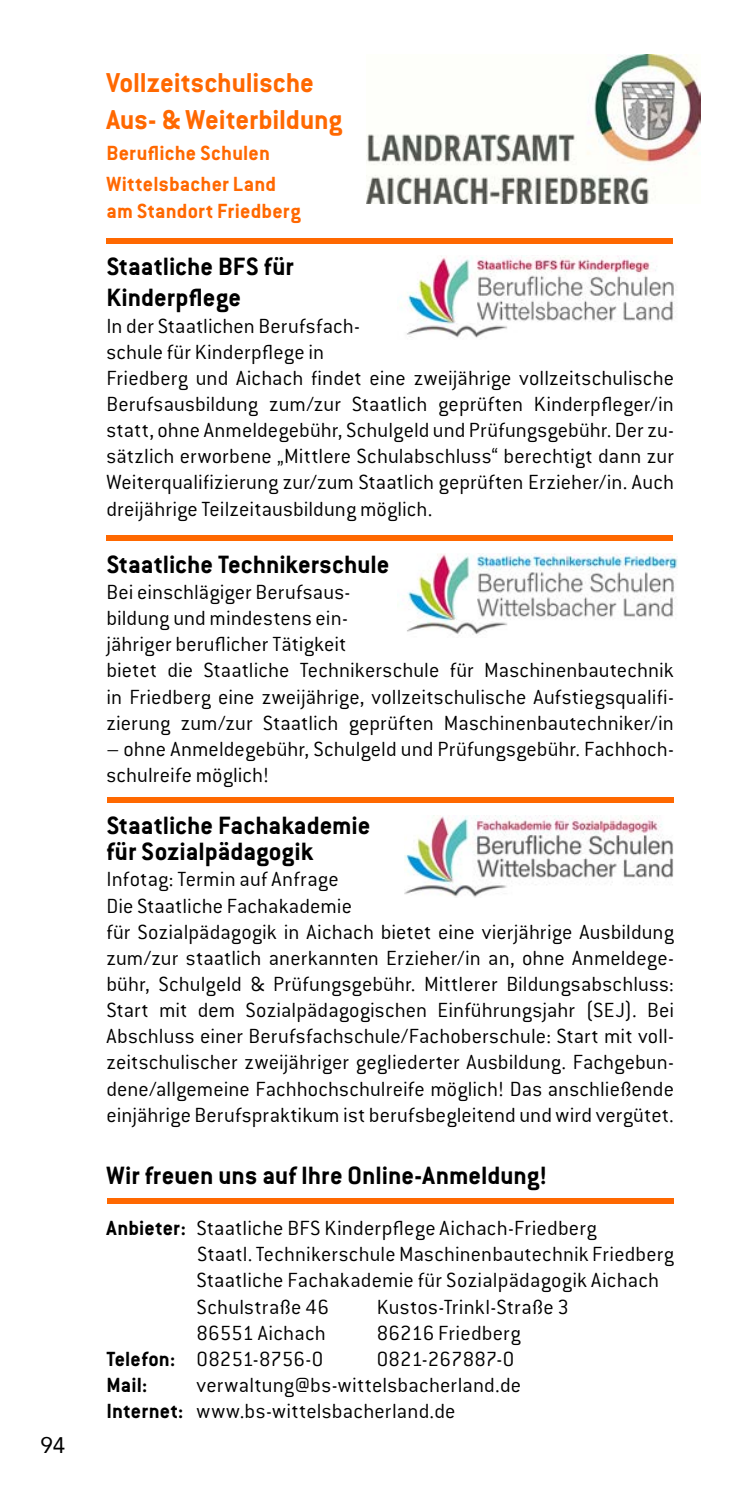
<style>
.page{position:relative;width:745px;height:1489px;background:#fff}
.page>*{position:absolute;margin:0;border:0;box-sizing:border-box;transform-origin:0 0}
.t1{font:700 30px/37px "Conduit ITC Pro";letter-spacing:-.005em;color:#ff6800}
.t2{font:700 27.5px/31.2px "Conduit ITC Pro";color:#000}
.t3{font:300 22.5px/26px "Conduit ITC Pro";letter-spacing:.005em;color:#000}
.t4{font:700 22.5px/31px "Conduit ITC Pro";letter-spacing:.01em;color:#ff6800}
.t5{font:700 22.5px "Conduit ITC Pro";color:#000}
.t6{font:22.5px "Avenir";color:#000}
.s1{font-weight:700}
</style>
<div class="page">
<div style="left:106px;top:238px;width:566px;height:6px;background:#ff6800"></div>
<div style="left:106px;top:535px;width:566px;height:6px;background:#ff6800"></div>
<img style="left:366px;top:55px;width:334px;height:148px">
<img style="left:406px;top:255px;width:270px;height:83px">
<img style="left:407px;top:553px;width:271px;height:82px">
<div style="left:108px;top:1197px;width:565px;height:6px;background:#ff6800"></div>
<div style="left:107px;top:797px;width:566px;height:5px;background:#ff6800"></div>
<img style="left:404px;top:815px;width:269px;height:82px">
<p class="t6" style="left:40px;top:1426px;width:27px">94</p>
<h1 class="t1" style="left:106px;top:64px;width:237px">Vollzeitschulische<br>Aus- &amp; Weiterbildung</h1>
<p class="t4" style="left:106px;top:137px;width:171px">Berufliche Schulen<br>Wittelsbacher Land</p>
<p class="t4" style="left:106px;top:195px;width:196px">am Standort Friedberg</p>
<p class="t2" style="left:106px;top:251px;width:189px">Staatliche BFS für<br>Kinderpflege</p>
<p class="t3" style="left:106px;top:313px;width:568px">In der Staatlichen Berufsfach-<br>schule für Kinderpflege in<br>Friedberg und Aichach findet eine zweijährige vollzeitschulische Berufsausbildung zum/zur Staatlich geprüften Kinderpfleger/in statt, ohne Anmeldegebühr, Schulgeld und Prüfungsgebühr. Der zu&shy;sätzlich erworbene „Mittlere Schulabschluss“ berechtigt dann zur Weiterqualifizierung zur/zum Staatlich geprüften Erzieher/in. Auch dreijährige Teilzeitausbildung möglich.</p>
<p class="t2" style="left:106px;top:548px;width:284px">Staatliche Technikerschule</p>
<p class="t3" style="left:106px;top:579px;width:568px">Bei einschlägiger Berufsaus-<br>bildung und mindestens ein-<br>jähriger beruflicher Tätigkeit<br>bietet die Staatliche Technikerschule für Maschinenbautechnik in Friedberg eine zweijährige, vollzeitschulische Aufstiegsqualifi&shy;zierung zum/zur Staatlich geprüften Maschinenbautechniker/in</p>
<p class="t3" style="left:106px;top:736px;width:568px">– ohne Anmeldegebühr, Schulgeld und Prüfungsgebühr. Fachhoch&shy;schulreife möglich!</p>
<p class="t2" style="left:106px;top:812px;width:265px;line-height:26px">Staatliche Fachakademie für Sozialpädagogik</p>
<p class="t3" style="left:106px;top:866px;width:568px">Infotag: Termin auf Anfrage<br>Die Staatliche Fachakademie<br>für Sozialpädagogik in Aichach bietet eine vierjährige Ausbildung zum/zur staatlich anerkannten Erzieher/in an, ohne Anmeldege&shy;bühr, Schulgeld &amp; Prüfungsgebühr. Mittlerer Bildungsabschluss:<br>Start mit dem Sozialpädagogischen Einführungsjahr (SEJ). Bei Abschluss einer Berufsfachschule/Fachoberschule: Start mit voll&shy;zeitschulischer zweijähriger gegliederter Ausbildung. Fachgebun&shy;dene/allgemeine Fachhochschulreife möglich! Das anschließende einjährige Berufspraktikum ist berufsbegleitend und wird vergütet.</p>
<p class="t2" style="left:106px;top:1159px;width:442px">Wir freuen uns auf Ihre Online-Anmeldung!</p>
<p class="t3" style="left:196px;top:1215px;width:478px;text-indent:-90px"><span class="s1">Anbieter:</span> Staatliche BFS Kinderpflege Aichach-Friedberg<br>Staatl. Technikerschule Maschinenbautechnik Friedberg Staatliche Fachakademie für Sozialpädagogik Aichach Schulstraße 46</p>
<p class="t3" style="left:376px;top:1293px;width:194px">Kustos-Trinkl-Straße 3</p>
<p class="t3" style="left:196px;top:1319px;width:131px">86551 Aichach</p>
<p class="t3" style="left:376px;top:1319px;width:145px">86216 Friedberg</p>
<p class="t3" style="left:106px;top:1345px;width:218px"><span class="s1">Telefon:</span> 08251-8756-0</p>
<p class="t3" style="left:376px;top:1345px;width:139px">0821-267887-0</p>
<p class="t5" style="left:106px;top:1371px;width:42px">Mail:</p>
<p class="t3" style="left:106px;top:1371px;width:416px;text-indent:90px">verwaltung@bs-wittelsbacherland.de<br><span class="s1">Internet:</span> www.bs-wittelsbacherland.de</p>
</div>
